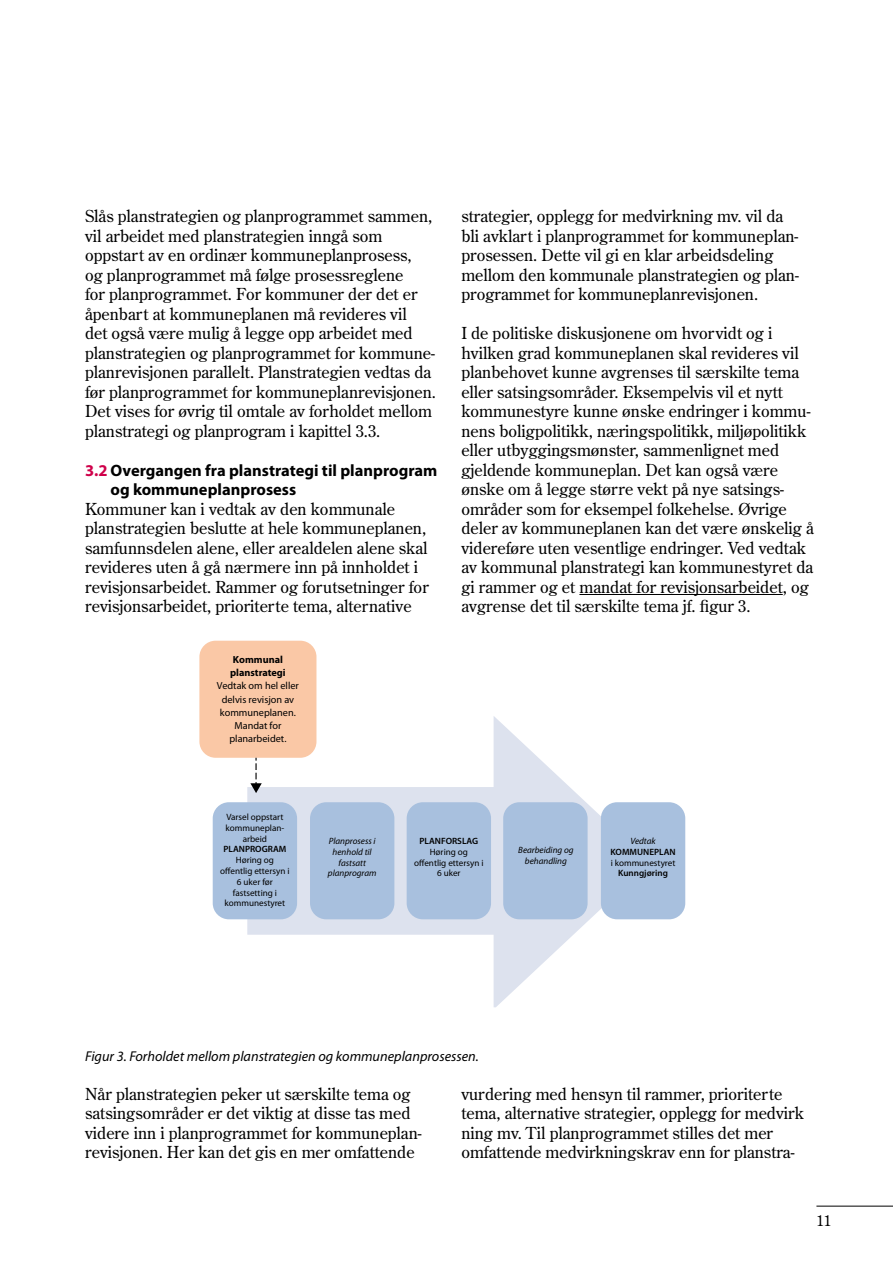
<style>
.page{position:relative;width:893px;height:1263px;background:#fff}
.page>*{position:absolute;margin:0;border:0;box-sizing:border-box;transform-origin:0 0}
.t1{font:16.5px/19.5px "Century Old Style";color:#000}
.t2{font:700 16.5px/19.5px "Myriad Pro";color:#000}
.t3{font:15px "Century Old Style";color:#000}
.t4{font:italic 14.25px "Myriad Pro";color:#000}
.t5{font:10.2px/13px "Myriad Pro";color:#000;text-align:center}
.t6{font:700 10.2px/13px "Myriad Pro";color:#000}
.t7{font:9.15px/10.8px "Myriad Pro";color:#000;text-align:center}
.t8{font:italic 9.15px/10.8px "Myriad Pro";color:#000;text-align:center}
.t9{font:600 9.15px "Myriad Pro";color:#000}
.s1{color:#cf004a}
</style>
<div class="page">
<hr style="left:816px;top:1206px;width:77px;height:1px;background:#000">
<hr style="left:579px;top:594px;width:204px;height:1px;background:#000">
<svg style="left:247px;top:716px;width:403px;height:291px"></svg>
<div style="left:199px;top:641px;width:117px;height:117px;background:#fac8a6;border-radius:16px"></div>
<div style="left:213px;top:802px;width:84px;height:117px;background:#a8c0de;border-radius:16px"></div>
<div style="left:310px;top:802px;width:84px;height:117px;background:#a8c0de;border-radius:16px"></div>
<div style="left:407px;top:802px;width:84px;height:117px;background:#a8c0de;border-radius:16px"></div>
<div style="left:503px;top:802px;width:85px;height:117px;background:#a8c0de;border-radius:16px"></div>
<div style="left:601px;top:802px;width:84px;height:117px;background:#a8c0de;border-radius:16px"></div>
<svg style="left:250px;top:758px;width:12px;height:35px"></svg>
<p class="t1" style="left:85px;top:206px;width:352px">Slås planstrategien og planprogrammet sammen, vil arbeidet med planstrategien inngå som oppstart av en ordinær kommuneplanprosess,<br>og planprogrammet må følge prosessreglene<br>for planprogrammet. For kommuner der det er åpenbart at kommuneplanen må revideres vil<br>det også være mulig å legge opp arbeidet med planstrategien og planprogrammet for kommune&shy;planrevisjonen parallelt. Planstrategien vedtas da før planprogrammet for kommuneplanrevisjonen.<br>Det vises for øvrig til omtale av forholdet mellom planstrategi og planprogram i kapittel 3.3.</p>
<p class="t2" style="left:111px;top:461px;width:328px;text-indent:-26px"><span class="s1">3.2</span> Overgangen fra planstrategi til planprogram og kommuneplanprosess</p>
<p class="t1" style="left:85px;top:499px;width:345px">Kommuner kan i vedtak av den kommunale planstrategien beslutte at hele kommuneplanen, samfunnsdelen alene, eller arealdelen alene skal revideres uten å gå nærmere inn på innholdet i revisjonsarbeidet. Rammer og forutsetninger for revisjonsarbeidet, prioriterte tema, alternative</p>
<p class="t6" style="left:230px;top:653px;width:57px">Kommunal planstrategi</p>
<p class="t5" style="left:217px;top:680px;width:83px">Vedtak om hel eller delvis revisjon av kommuneplanen.<br>Mandat for planarbeidet.</p>
<p class="t1" style="left:461px;top:206px;width:339px">strategier, opplegg for medvirkning mv. vil da bli avklart i planprogrammet for kommuneplan&shy;prosessen. Dette vil gi en klar arbeidsdeling mellom den kommunale planstrategien og plan&shy;programmet for kommuneplanrevisjonen.</p>
<p class="t1" style="left:461px;top:323px;width:354px">I de politiske diskusjonene om hvorvidt og i hvilken grad kommuneplanen skal revideres vil planbehovet kunne avgrenses til særskilte tema eller satsingsområder. Eksempelvis vil et nytt kommunestyre kunne ønske endringer i kommu&shy;nens boligpolitikk, næringspolitikk, miljøpolitikk eller utbyggingsmønster, sammenlignet med gjeldende kommuneplan. Det kan også være ønske om å legge større vekt på nye satsings&shy;områder som for eksempel folkehelse. Øvrige deler av kommuneplanen kan det være ønskelig å videreføre uten vesentlige endringer. Ved vedtak av kommunal planstrategi kan kommunestyret da gi rammer og et mandat for revisjonsarbeidet, og avgrense det til særskilte tema jf. figur 3.</p>
<p class="t7" style="left:226px;top:811px;width:60px">Varsel oppstart kommuneplan&shy;arbeid</p>
<p class="t9" style="left:223px;top:844px;width:64px">PLANPROGRAM</p>
<p class="t7" style="left:220px;top:855px;width:71px">Høring og offentlig ettersyn i<br>6 uker før fastsetting i kommunestyret</p>
<p class="t8" style="left:328px;top:836px;width:50px">Planprosess i henhold til fastsatt planprogram</p>
<p class="t8" style="left:518px;top:845px;width:57px">Bearbeiding og behandling</p>
<p class="t9" style="left:419px;top:836px;width:60px">PLANFORSLAG</p>
<p class="t7" style="left:414px;top:846px;width:71px">Høring og offentlig ettersyn i<br>6 uker</p>
<p class="t8" style="left:630px;top:836px;width:27px">Vedtak</p>
<p class="t9" style="left:610px;top:847px;width:67px">KOMMUNEPLAN</p>
<p class="t7" style="left:611px;top:857px;width:66px">i kommunestyret</p>
<p class="t9" style="left:618px;top:868px;width:51px">Kunngjøring</p>
<p class="t4" style="left:85px;top:1048px;width:394px">Figur 3. Forholdet mellom planstrategien og kommuneplanprosessen.</p>
<p class="t1" style="left:85px;top:1084px;width:338px">Når planstrategien peker ut særskilte tema og satsingsområder er det viktig at disse tas med videre inn i planprogrammet for kommuneplan&shy;revisjonen. Her kan det gis en mer omfattende</p>
<p class="t1" style="left:461px;top:1084px;width:344px">vurdering med hensyn til rammer, prioriterte tema, alternative strategier, opplegg for medvirk ning mv. Til planprogrammet stilles det mer omfattende medvirkningskrav enn for planstra-</p>
<p class="t3" style="left:816px;top:1211px;width:16px">11</p>
</div>
